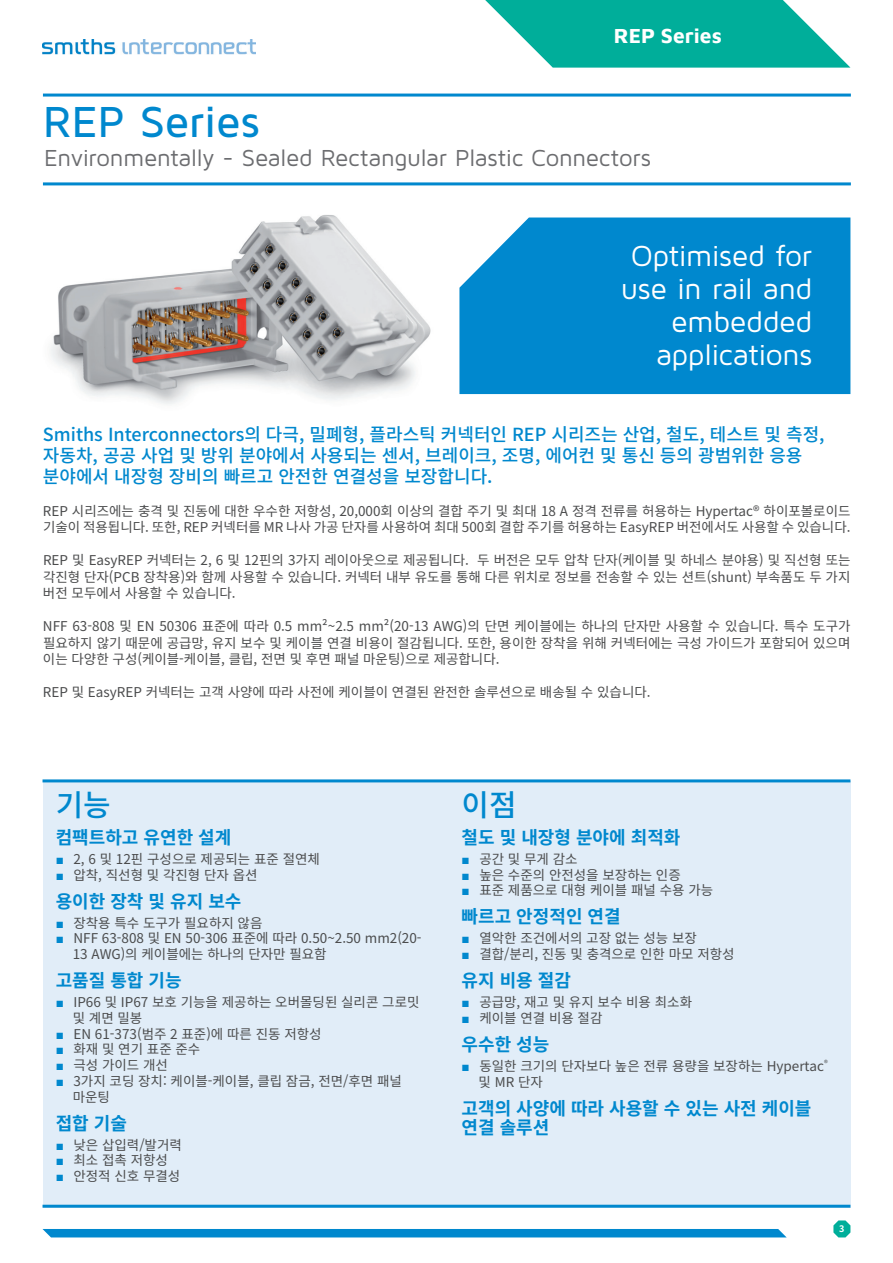
<style>
.page{position:relative;width:893px;height:1263px;background:#fff}
.page>*{position:absolute;margin:0;border:0;box-sizing:border-box;transform-origin:0 0}
.t1{font:500 45px "Maven Pro";letter-spacing:-.01em;color:#0088ce}
.t2{font:30px/33px "Maven Pro";letter-spacing:-.015em;color:#fff;text-align:right}
.t3{font:500 30px "Noto Sans CJK";color:#0088ce}
.t4{font:24px "Maven Pro";letter-spacing:-.015em;color:#6c6d70}
.t5{font:700 21px "Maven Pro";color:#fff}
.t6{font:500 18px/21px "Noto Sans CJK";color:#0088ce}
.t7{font:700 18px/19.5px "Noto Sans CJK";color:#0088ce}
.t8{font:13.5px/16.5px "Noto Sans CJK";color:#4b4c4d}
.t9{font:13.5px "Noto Sans CJK";letter-spacing:.14em;color:#4b4c4d}
.t10{font:700 9px "Noto Sans CJK";color:#fff}
.s1{font-family:"Arial";color:#0088ce}
</style>
<div class="page">
<svg style="left:485px;top:0;width:365px;height:68px"></svg>
<img style="left:43px;top:40px;width:212px;height:14px">
<svg style="left:833px;top:1220px;width:17px;height:17px"></svg>
<div style="left:43px;top:1229px;width:743px;height:8px;background:#0088ce"></div>
<img style="left:43px;top:185px;width:404px;height:219px">
<hr style="left:43px;top:182px;width:808px;height:3px;background:#0088ce">
<hr style="left:43px;top:94px;width:808px;height:3px;background:#0088ce">
<div style="left:43px;top:781px;width:807px;height:427px;background:#e1edf8"></div>
<svg style="left:459px;top:217px;width:391px;height:177px;background:#0f8fd0"></svg>
<hr style="left:43px;top:779px;width:807px;height:3px;background:#0088ce">
<hr style="left:43px;top:1205px;width:807px;height:3px;background:#0088ce">
<h3 class="t5" style="left:614px;top:21px;width:109px">REP Series</h3>
<h1 class="t1" style="left:43px;top:93px;width:219px">REP Series</h1>
<h3 class="t4" style="left:44px;top:143px;width:608px">Environmentally - Sealed Rectangular Plastic Connectors</h3>
<h2 class="t2" style="left:621px;top:238px;width:193px">Optimised for use in rail and embedded applications</h2>
<h3 class="t6" style="left:43px;top:424px;width:783px">Smiths Interconnectors의 다극, 밀폐형, 플라스틱 커넥터인 REP 시리즈는 산업, 철도, 테스트 및 측정, 자동차, 공공 사업 및 방위 분야에서 사용되는 센서, 브레이크, 조명, 에어컨 및 통신 등의 광범위한 응용 분야에서 내장형 장비의 빠르고 안전한 연결성을 보장합니다.</h3>
<p class="t8" style="left:43px;top:503px;width:809px">REP 시리즈에는 충격 및 진동에 대한 우수한 저항성, 20,000회 이상의 결합 주기 및 최대 18 A 정격 전류를 허용하는 Hypertac® 하이포볼로이드 기술이 적용됩니다. 또한, REP 커넥터를 MR 나사 가공 단자를 사용하여 최대 500회 결합 주기를 허용하는 EasyREP 버전에서도 사용할 수 있습니다.</p>
<p class="t8" style="left:43px;top:552px;width:809px;text-align:justify">REP 및 EasyREP 커넥터는 2, 6 및 12핀의 3가지 레이아웃으로 제공됩니다. 두 버전은 모두 압착 단자(케이블 및 하네스 분야용) 및 직선형 또는 각진형 단자(PCB 장착용)와 함께 사용할 수 있습니다. 커넥터 내부 유도를 통해 다른 위치로 정보를 전송할 수 있는 션트(shunt) 부속품도 두 가지 버전 모두에서 사용할 수 있습니다.</p>
<p class="t8" style="left:43px;top:618px;width:809px;text-align:justify">NFF 63-808 및 EN 50306 표준에 따라 0.5 mm²~2.5 mm²(20-13 AWG)의 단면 케이블에는 하나의 단자만 사용할 수 있습니다. 특수 도구가 필요하지 않기 때문에 공급망, 유지 보수 및 케이블 연결 비용이 절감됩니다. 또한, 용이한 장착을 위해 커넥터에는 극성 가이드가 포함되어 있으며 이는 다양한 구성(케이블-케이블, 클립, 전면 및 후면 패널 마운팅)으로 제공합니다.</p>
<p class="t8" style="left:43px;top:684px;width:609px">REP 및 EasyREP 커넥터는 고객 사양에 따라 사전에 케이블이 연결된 완전한 솔루션으로 배송될 수 있습니다.</p>
<h2 class="t3" style="left:56px;top:788px;width:57px">기능</h2>
<h3 class="t7" style="left:56px;top:828px;width:177px">컴팩트하고 유연한 설계</h3>
<p class="t8" style="left:56px;top:851px;width:266px"><span class="s1">■</span> 2, 6 및 12핀 구성으로 제공되는 표준 절연체</p>
<p class="t8" style="left:56px;top:867px;width:203px"><span class="s1">■</span> 압착, 직선형 및 각진형 단자 옵션</p>
<h3 class="t7" style="left:56px;top:891px;width:187px">용이한 장착 및 유지 보수</h3>
<p class="t8" style="left:56px;top:915px;width:208px"><span class="s1">■</span> 장착용 특수 도구가 필요하지 않음</p>
<p class="t8" style="left:73px;top:931px;width:350px;line-height:15.8px;text-indent:-17px"><span class="s1">■</span> NFF 63-808 및 EN 50-306 표준에 따라 0.50~2.50 mm2(20-<br>13 AWG)의 케이블에는 하나의 단자만 필요함</p>
<h3 class="t7" style="left:56px;top:971px;width:127px">고품질 통합 기능</h3>
<p class="t8" style="left:73px;top:994px;width:348px;line-height:15.8px;text-indent:-17px"><span class="s1">■</span> IP66 및 IP67 보호 기능을 제공하는 오버몰딩된 실리콘 그로밋 및 계면 밀봉</p>
<p class="t8" style="left:56px;top:1026px;width:267px"><span class="s1">■</span> EN 61-373(범주 2 표준)에 따른 진동 저항성</p>
<p class="t9" style="left:56px;top:1042px;width:146px"><span class="s1">■</span> 화재및연기표준준수</p>
<p class="t8" style="left:56px;top:1057px;width:114px"><span class="s1">■</span> 극성 가이드 개선</p>
<p class="t8" style="left:73px;top:1073px;width:331px;line-height:15.8px;text-indent:-17px"><span class="s1">■</span> 3가지 코딩 장치: 케이블-케이블, 클립 잠금, 전면/후면 패널 마운팅</p>
<h3 class="t7" style="left:56px;top:1113px;width:73px">접합 기술</h3>
<p class="t8" style="left:56px;top:1137px;width:128px"><span class="s1">■</span> 낮은 삽입력/발거력</p>
<p class="t8" style="left:56px;top:1152px;width:114px"><span class="s1">■</span> 최소 접촉 저항성</p>
<p class="t8" style="left:56px;top:1168px;width:126px"><span class="s1">■</span> 안정적 신호 무결성</p>
<h2 class="t3" style="left:462px;top:788px;width:57px">이점</h2>
<h3 class="t7" style="left:462px;top:828px;width:220px">철도 및 내장형 분야에 최적화</h3>
<p class="t9" style="left:462px;top:851px;width:118px"><span class="s1">■</span> 공간및무게감소</p>
<p class="t8" style="left:462px;top:867px;width:221px"><span class="s1">■</span> 높은 수준의 안전성을 보장하는 인증</p>
<p class="t8" style="left:462px;top:882px;width:253px"><span class="s1">■</span> 표준 제품으로 대형 케이블 패널 수용 가능</p>
<h3 class="t7" style="left:462px;top:907px;width:161px">빠르고 안정적인 연결</h3>
<p class="t8" style="left:462px;top:930px;width:237px"><span class="s1">■</span> 열악한 조건에서의 고장 없는 성능 보장</p>
<p class="t8" style="left:462px;top:946px;width:275px"><span class="s1">■</span> 결합/분리, 진동 및 충격으로 인한 마모 저항성</p>
<h3 class="t7" style="left:462px;top:971px;width:111px">유지 비용 절감</h3>
<p class="t8" style="left:462px;top:994px;width:232px"><span class="s1">■</span> 공급망, 재고 및 유지 보수 비용 최소화</p>
<p class="t8" style="left:462px;top:1010px;width:142px"><span class="s1">■</span> 케이블 연결 비용 절감</p>
<h3 class="t7" style="left:462px;top:1035px;width:89px">우수한 성능</h3>
<p class="t8" style="left:479px;top:1058px;width:351px;line-height:15.8px;text-indent:-17px"><span class="s1">■</span> 동일한 크기의 단자보다 높은 전류 용량을 보장하는 Hypertac<sup>® </sup>및 MR 단자</p>
<h3 class="t7" style="left:462px;top:1098px;width:351px">고객의 사양에 따라 사용할 수 있는 사전 케이블 연결 솔루션</h3>
<p class="t10" style="left:839px;top:1224px;width:7px">3</p>
</div>
